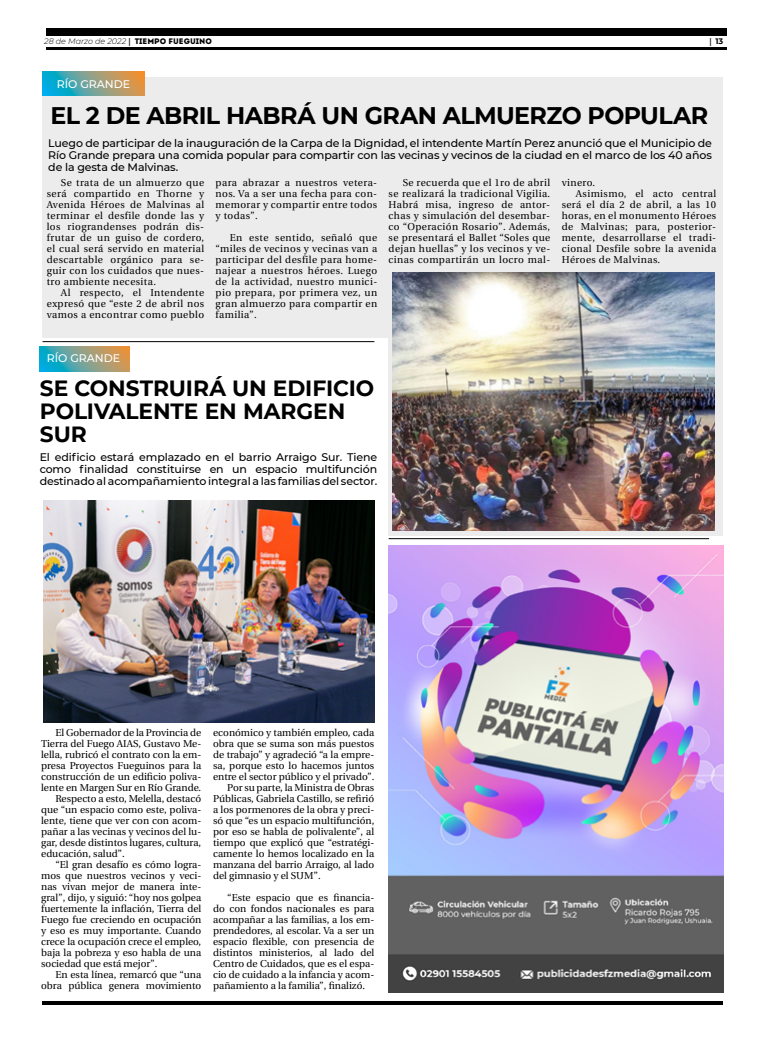
<style>
.page{position:relative;width:780px;height:1049px;background:#fff}
.page>*{position:absolute;margin:0;border:0;box-sizing:border-box;transform-origin:0 0}
.t1{font:700 24px "Montserrat";letter-spacing:-.025em;color:#000}
.t2{font:700 22px/23px "Montserrat";letter-spacing:-.005em;color:#000}
.t3{font:500 11px/12px "Montserrat";letter-spacing:-.01em;color:#000;text-align:justify}
.t4{font:500 11px "Montserrat";color:#fff}
.t5{font:10px/11px "Utopia";color:#000;text-align:justify}
.t6{font:10px "Utopia";letter-spacing:.04em;color:#000}
.t7{font:italic 300 8px "Montserrat";color:#000}
.t8{font:700 8px "Montserrat";color:#000}
.s1{font-family:"Utopia";font-weight:700;font-style:normal}
.s2{font-family:"Intro";font-weight:400;font-style:normal}
.s3{font-family:"Utopia"}
</style>
<div class="page">
<hr style="left:46px;top:48px;width:680px;height:2px;background:#000">
<div style="left:46px;top:28px;width:680px;height:7px;background:#000"></div>
<hr style="left:43px;top:1001px;width:680px;height:4px;background:#000">
<div style="left:43px;top:77px;width:680px;height:260px;background:#ececed"></div>
<svg style="left:40px;top:347px;width:89px;height:24px;background:#78a18f"></svg>
<svg style="left:43px;top:72px;width:101px;height:24px;background:#77a18f"></svg>
<img style="left:388px;top:546px;width:335px;height:446px">
<hr style="left:388px;top:538px;width:321px;height:1px;background:#000">
<img style="left:44px;top:500px;width:330px;height:222px">
<svg style="left:388px;top:337px;width:335px;height:199px;background:#dbd7d8"></svg>
<img style="left:393px;top:272px;width:321px;height:258px">
<hr style="left:43px;top:341px;width:331px;height:1px;background:#000">
<p class="t7" style="left:44px;top:36px;width:169px">28 de Marzo de 2022 <span class="s1">|</span> <span class="s2">TIEMPO FUEGUINO</span></p>
<p class="t8" style="left:709px;top:35px;width:15px"><span class="s3">|</span> 13</p>
<p class="t4" style="left:57px;top:76px;width:75px">RÍO GRANDE</p>
<h1 class="t1" style="left:50px;top:98px;width:659px">EL 2 DE ABRIL HABRÁ UN GRAN ALMUERZO POPULAR</h1>
<p class="t3" style="left:48px;top:136px;width:665px">Luego de participar de la inauguración de la Carpa de la Dignidad, el intendente Martín Perez anunció que el Municipio de Río Grande prepara una comida popular para compartir con las vecinas y vecinos de la ciudad en el marco de los 40 años de la gesta de Malvinas.</p>
<p class="t5" style="left:215px;top:177px;width:163px">para abrazar a nuestros vetera&shy;nos. Va a ser una fecha para con&shy;memorar y compartir entre todos y todas”.</p>
<p class="t5" style="left:215px;top:232px;width:163px;text-indent:14px">En este sentido, señaló que “miles de vecinos y vecinas van a participar del desfile para home&shy;najear a nuestros héroes. Luego de la actividad, nuestro munici&shy;pio prepara, por primera vez, un gran almuerzo para compartir en familia”.</p>
<p class="t5" style="left:47px;top:177px;width:159px;text-indent:14px">Se trata de un almuerzo que será compartido en Thorne y Avenida Héroes de Malvinas al terminar el desfile donde las y los riograndenses podrán dis&shy;frutar de un guiso de cordero, el cual será servido en material descartable orgánico para se&shy;guir con los cuidados que nues&shy;tro ambiente necesita.</p>
<p class="t5" style="left:47px;top:287px;width:159px;text-indent:14px">Al respecto, el Intendente expresó que “este 2 de abril nos vamos a encontrar como pueblo</p>
<p class="t5" style="left:388px;top:177px;width:163px;text-indent:14px">Se recuerda que el 1ro de abril se realizará la tradicional Vigilia.<br>Habrá misa, ingreso de antor&shy;chas y simulación del desembar&shy;co “Operación Rosario”. Además, se presentará el Ballet “Soles que dejan huellas” y los vecinos y ve&shy;cinas compartirán un locro mal-</p>
<p class="t5" style="left:561px;top:177px;width:35px">vinero.</p>
<p class="t6" style="left:576px;top:188px;width:142px">Asimismo, el acto central</p>
<p class="t6" style="left:561px;top:199px;width:156px">será el día 2 de abril, a las 10</p>
<p class="t6" style="left:561px;top:210px;width:156px">horas, en el monumento Héroes</p>
<p class="t6" style="left:561px;top:221px;width:156px">de Malvinas; para, posterior-</p>
<p class="t6" style="left:561px;top:232px;width:156px">mente, desarrollarse el tradi-</p>
<p class="t6" style="left:561px;top:243px;width:156px">cional Desfile sobre la avenida</p>
<p class="t6" style="left:561px;top:254px;width:100px">Héroes de Malvinas.</p>
<p class="t4" style="left:47px;top:350px;width:75px">RÍO GRANDE</p>
<h2 class="t2" style="left:40px;top:375px;width:336px">SE CONSTRUIRÁ UN EDIFICIO<br>POLIVALENTE EN MARGEN<br>SUR</h2>
<p class="t3" style="left:40px;top:450px;width:339px">El edificio estará emplazado en el barrio Arraigo Sur. Tiene como finalidad constituirse en un espacio multifunción destinado al acompañamiento integral a las familias del sector.</p>
<p class="t5" style="left:55px;top:727px;width:147px">El Gobernador de la Provincia de</p>
<p class="t5" style="left:41px;top:738px;width:161px">Tierra del Fuego AIAS, Gustavo Me-</p>
<p class="t5" style="left:41px;top:749px;width:162px">lella, rubricó el contrato con la em-</p>
<p class="t5" style="left:41px;top:760px;width:161px">presa Proyectos Fueguinos para la</p>
<p class="t5" style="left:41px;top:771px;width:161px">construcción de un edificio poliva-</p>
<p class="t5" style="left:41px;top:782px;width:161px">lente en Margen Sur en Río Grande.</p>
<p class="t5" style="left:55px;top:793px;width:147px">Respecto a esto, Melella, destacó</p>
<p class="t5" style="left:41px;top:804px;width:161px">que “un espacio como este, poliva-</p>
<p class="t5" style="left:41px;top:815px;width:161px">lente, tiene que ver con con acom-</p>
<p class="t5" style="left:41px;top:826px;width:162px">pañar a las vecinas y vecinos del lu-</p>
<p class="t5" style="left:41px;top:837px;width:162px">gar, desde distintos lugares, cultura,</p>
<p class="t5" style="left:41px;top:848px;width:85px">educación, salud”.</p>
<p class="t5" style="left:55px;top:859px;width:147px">“El gran desafío es cómo logra-</p>
<p class="t5" style="left:41px;top:870px;width:161px">mos que nuestros vecinos y veci-</p>
<p class="t5" style="left:41px;top:881px;width:161px">nas vivan mejor de manera inte-</p>
<p class="t5" style="left:41px;top:892px;width:162px">gral”, dijo, y siguió: “hoy nos golpea</p>
<p class="t5" style="left:41px;top:903px;width:162px">fuertemente la inflación, Tierra del</p>
<p class="t5" style="left:41px;top:914px;width:162px">Fuego fue creciendo en ocupación</p>
<p class="t5" style="left:41px;top:925px;width:162px">y eso es muy importante. Cuando</p>
<p class="t5" style="left:41px;top:936px;width:161px">crece la ocupación crece el empleo,</p>
<p class="t5" style="left:41px;top:947px;width:161px">baja la pobreza y eso habla de una</p>
<p class="t5" style="left:41px;top:958px;width:118px">sociedad que está mejor”.</p>
<p class="t5" style="left:55px;top:969px;width:147px">En esta línea, remarcó que “una</p>
<p class="t5" style="left:41px;top:980px;width:162px">obra pública genera movimiento</p>
<p class="t5" style="left:213px;top:727px;width:163px">económico y también empleo, cada</p>
<p class="t5" style="left:213px;top:738px;width:163px">obra que se suma son más puestos</p>
<p class="t5" style="left:213px;top:749px;width:163px">de trabajo” y agradeció “a la empre-</p>
<p class="t5" style="left:213px;top:760px;width:163px">sa, porque esto lo hacemos juntos</p>
<p class="t5" style="left:213px;top:771px;width:163px">entre el sector público y el privado”.</p>
<p class="t5" style="left:227px;top:782px;width:148px">Por su parte, la Ministra de Obras</p>
<p class="t5" style="left:213px;top:793px;width:163px">Públicas, Gabriela Castillo, se refirió</p>
<p class="t5" style="left:213px;top:804px;width:163px">a los pormenores de la obra y preci-</p>
<p class="t5" style="left:213px;top:815px;width:163px">só que “es un espacio multifunción,</p>
<p class="t5" style="left:213px;top:826px;width:163px">por eso se habla de polivalente”, al</p>
<p class="t5" style="left:213px;top:837px;width:163px">tiempo que explicó que “estratégi-</p>
<p class="t5" style="left:213px;top:848px;width:163px">camente lo hemos localizado en la</p>
<p class="t5" style="left:213px;top:859px;width:163px">manzana del barrio Arraigo, al lado</p>
<p class="t5" style="left:213px;top:870px;width:109px">del gimnasio y el SUM”.</p>
<p class="t5" style="left:213px;top:892px;width:163px;text-indent:14px">“Este espacio que es financia&shy;do con fondos nacionales es para acompañar a las familias, a los em&shy;prendedores, al escolar. Va a ser un espacio flexible, con presencia de distintos ministerios, al lado del Centro de Cuidados, que es el espa&shy;cio de cuidado a la infancia y acom&shy;pañamiento a la familia”, finalizó.</p>
</div>
